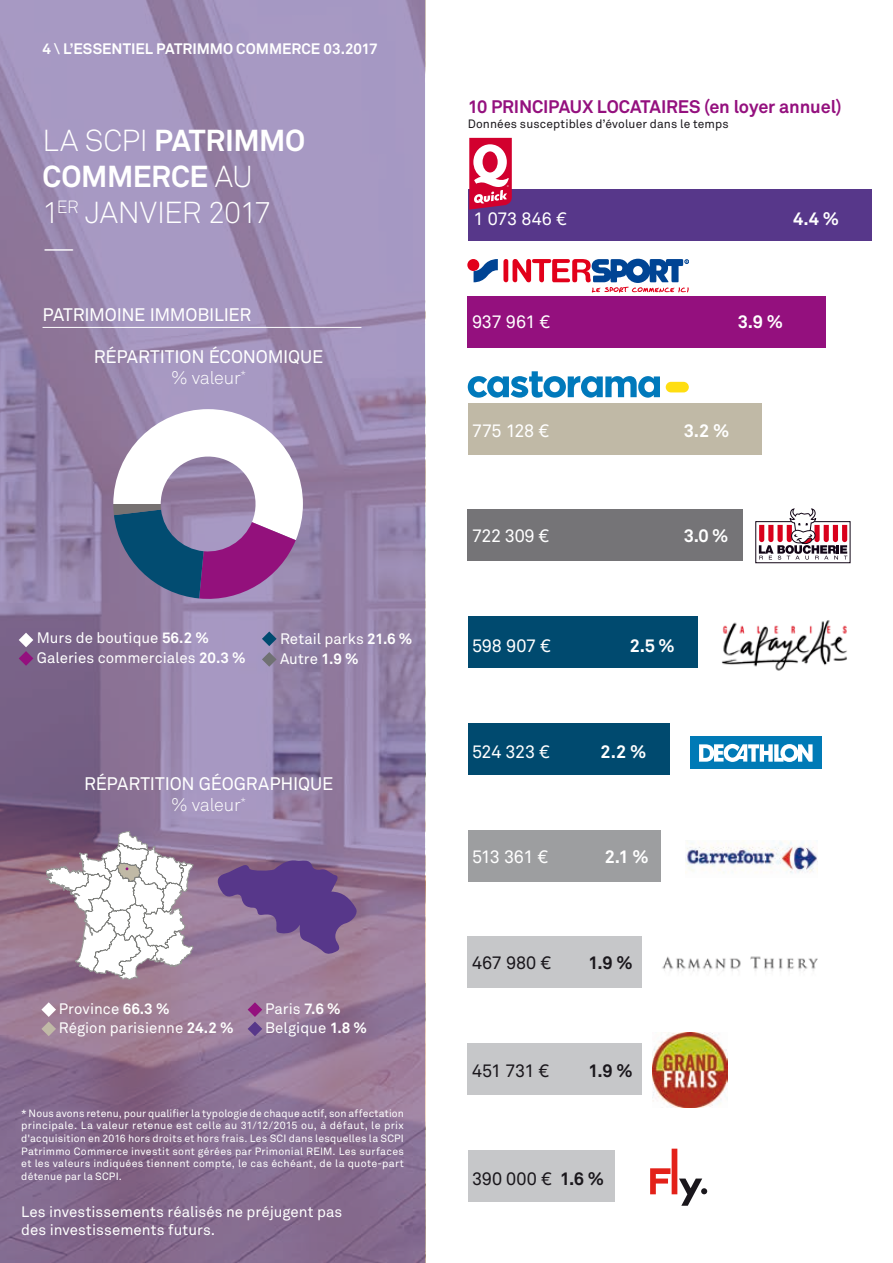
<style>
.page{position:relative;width:893px;height:1263px;background:#fff}
.page>*{position:absolute;margin:0;border:0;box-sizing:border-box;transform-origin:0 0}
.t1{font:300 30px/36px "Akkurat";letter-spacing:-.025em;color:#fff}
.t2{font:18px/21.6px "Akkurat";letter-spacing:-.015em;color:#fff;text-align:center}
.t3{font:700 18px "Akkurat";letter-spacing:-.005em;color:#94107e}
.t4{font:700 18px "Akkurat";color:#fff}
.t5{font:18px "Akkurat";letter-spacing:-.005em;color:#1a171c}
.t6{font:700 18px "Akkurat";color:#1a171c}
.t7{font:15px/19.5px "Akkurat";letter-spacing:.005em;color:#fff}
.t8{font:700 15px "Akkurat";color:#fff}
.t9{font:12px "Akkurat";letter-spacing:.01em;color:#1a171c}
.t10{font:10.5px/12.6px "Akkurat";letter-spacing:.025em;color:#fff;text-align:justify}
.s1{font-weight:700}
.s2{font-weight:300}
</style>
<div class="page">
<div style="left:468px;top:189px;width:404px;height:52px;background:#57378a"></div>
<div style="left:468px;top:296px;width:358px;height:51px;background:#94107e"></div>
<div style="left:468px;top:403px;width:293px;height:51px;background:#c0b9a6"></div>
<div style="left:468px;top:510px;width:275px;height:51px;background:#757477"></div>
<div style="left:468px;top:616px;width:229px;height:52px;background:#004a6f"></div>
<div style="left:468px;top:723px;width:202px;height:51px;background:#004a6f"></div>
<div style="left:468px;top:830px;width:193px;height:51px;background:#9d9ea0"></div>
<div style="left:468px;top:937px;width:174px;height:51px;background:#c6c7c9"></div>
<div style="left:468px;top:1043px;width:174px;height:52px;background:#c6c7c9"></div>
<div style="left:468px;top:1150px;width:147px;height:51px;background:#c6c7c9"></div>
<svg style="left:0;top:0;width:425px;height:1263px;background:#9580a5"></svg>
<hr style="left:43px;top:327px;width:318px;height:1px;background:#fff">
<svg style="left:46px;top:831px;width:148px;height:148px"></svg>
<svg style="left:216px;top:858px;width:143px;height:97px;background:#765890"></svg>
<svg style="left:19px;top:633px;width:14px;height:33px"></svg>
<svg style="left:113px;top:409px;width:190px;height:192px"></svg>
<svg style="left:468px;top:371px;width:192px;height:27px"></svg>
<div style="left:666px;top:382px;width:23px;height:10px;background:#ffde12;border-radius:5px"></div>
<div style="left:467px;top:259px;width:12px;height:12px;background:#e2001a;border-radius:50%"></div>
<svg style="left:474px;top:259px;width:24px;height:23px"></svg>
<div style="left:503px;top:259px;width:5px;height:23px;background:#e2001a;border-radius:3px"></div>
<svg style="left:513px;top:259px;width:176px;height:34px"></svg>
<div style="left:690px;top:736px;width:132px;height:33px;background:#007ab6"></div>
<svg style="left:699px;top:744px;width:114px;height:18px"></svg>
<img style="left:686px;top:841px;width:131px;height:33px">
<svg style="left:758px;top:525px;width:90px;height:32px"></svg>
<svg style="left:759px;top:509px;width:88px;height:51px"></svg>
<div style="left:672px;top:1149px;width:5px;height:45px;background:#e32119"></div>
<svg style="left:650px;top:1168px;width:20px;height:26px"></svg>
<svg style="left:679px;top:1178px;width:28px;height:28px"></svg>
<img style="left:652px;top:1032px;width:76px;height:75px">
<svg style="left:469px;top:138px;width:43px;height:72px"></svg>
<svg style="left:41px;top:1002px;width:15px;height:34px"></svg>
<svg style="left:248px;top:1002px;width:14px;height:34px"></svg>
<img style="left:721px;top:620px;width:126px;height:51px">
<img style="left:662px;top:956px;width:155px;height:15px">
<svg style="left:262px;top:631px;width:15px;height:15px"></svg>
<svg style="left:262px;top:652px;width:15px;height:15px"></svg>
<h3 class="t8" style="left:43px;top:39px;width:337px">4 \ L’ESSENTIEL PATRIMMO COMMERCE 03.2017</h3>
<h1 class="t1" style="left:43px;top:123px;width:264px">LA SCPI <span class="s1">PATRIMMO<br>COMMERCE</span> AU<br>1<sup>ER</sup> JANVIER 2017 —</h1>
<h2 class="t2" style="left:43px;top:304px;width:210px">PATRIMOINE IMMOBILIER</h2>
<h2 class="t2" style="left:94px;top:346px;width:231px">RÉPARTITION ÉCONOMIQUE <span class="s2">% valeur</span><sup>*</sup></h2>
<h3 class="t7" style="left:37px;top:628px;width:210px">Murs de boutique <span class="s1">56.2 %<br></span>Galeries commerciales <span class="s1">20.3 %</span></h3>
<h3 class="t7" style="left:280px;top:629px;width:134px">Retail parks <span class="s1">21.6 %<br></span>Autre <span class="s1">1.9 %</span></h3>
<h2 class="t2" style="left:84px;top:773px;width:251px">RÉPARTITION GÉOGRAPHIQUE <span class="s2">% valeur</span><sup>*</sup></h2>
<h3 class="t7" style="left:59px;top:999px;width:176px">Province <span class="s1">66.3 %<br></span>Région parisienne <span class="s1">24.2 %</span></h3>
<h3 class="t7" style="left:265px;top:999px;width:104px">Paris <span class="s1">7.6 %<br></span>Belgique <span class="s1">1.8 %</span></h3>
<p class="t10" style="left:21px;top:1107px;width:384px">* Nous avons retenu, pour qualifier la typologie de chaque actif, son affectation principale. La valeur retenue est celle au 31/12/2015 ou, à défaut, le prix d'acquisition en 2016 hors droits et hors frais. Les SCI dans lesquelles la SCPI Patrimmo Commerce investit sont gérées par Primonial REIM. Les surfaces et les valeurs indiquées tiennent compte, le cas échéant, de la quote-part détenue par la SCPI.</p>
<h3 class="t7" style="left:21px;top:1203px;width:323px;line-height:18px">Les investissements réalisés ne préjugent pas des investissements futurs.</h3>
<h2 class="t3" style="left:468px;top:95px;width:375px">10 PRINCIPAUX LOCATAIRES (en loyer annuel)</h2>
<p class="t9" style="left:468px;top:116px;width:263px">Données susceptibles d’évoluer dans le temps</p>
<h2 class="t2" style="left:473px;top:209px;width:95px">1 073 846 €</h2>
<h2 class="t4" style="left:793px;top:208px;width:47px">4.4 %</h2>
<h2 class="t2" style="left:472px;top:311px;width:80px">937 961 €</h2>
<h2 class="t4" style="left:738px;top:310px;width:47px">3.9 %</h2>
<h2 class="t2" style="left:472px;top:420px;width:78px">775 128 €</h2>
<h2 class="t4" style="left:684px;top:419px;width:47px">3.2 %</h2>
<h2 class="t2" style="left:472px;top:525px;width:79px">722 309 €</h2>
<h2 class="t4" style="left:684px;top:524px;width:46px">3.0 %</h2>
<h2 class="t2" style="left:472px;top:635px;width:80px">598 907 €</h2>
<h2 class="t4" style="left:630px;top:634px;width:46px">2.5 %</h2>
<h2 class="t2" style="left:472px;top:741px;width:79px">524 323 €</h2>
<h2 class="t4" style="left:601px;top:740px;width:47px">2.2 %</h2>
<h2 class="t2" style="left:472px;top:846px;width:78px">513 361 €</h2>
<h2 class="t4" style="left:605px;top:845px;width:45px">2.1 %</h2>
<h2 class="t5" style="left:472px;top:952px;width:80px">467 980 €</h2>
<h2 class="t6" style="left:588px;top:951px;width:46px">1.9 %</h2>
<h2 class="t5" style="left:472px;top:1060px;width:79px">451 731 €</h2>
<h2 class="t6" style="left:588px;top:1059px;width:46px">1.9 %</h2>
<h2 class="t5" style="left:472px;top:1168px;width:134px">390 000 € <span class="s1">1.6 %</span></h2>
</div>
